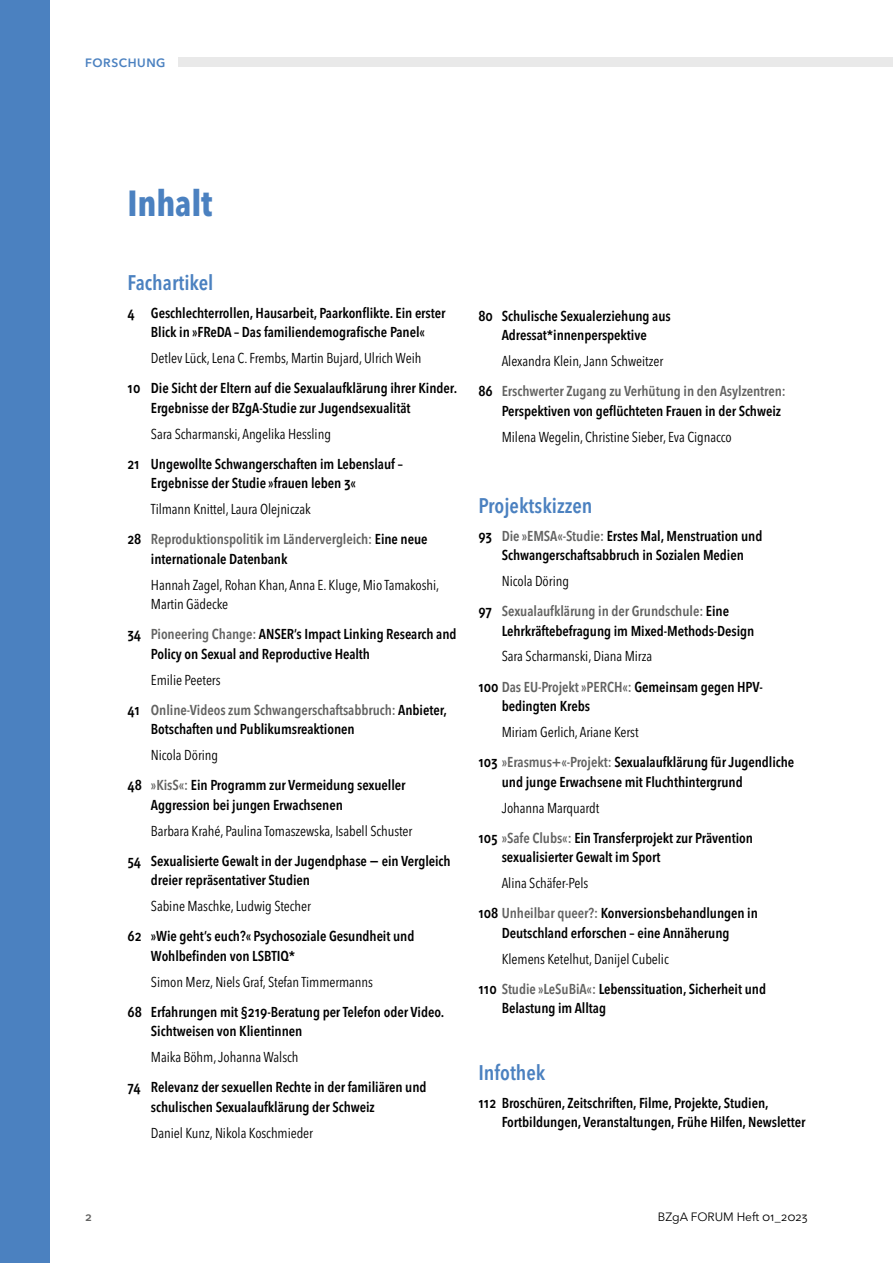
<style>
.page{position:relative;width:893px;height:1263px;background:#fff}
.page>*{position:absolute;margin:0;border:0;box-sizing:border-box;transform-origin:0 0}
.Headlines_Head_1_Impressum{font:700 condensed 36px "Avenir Next LT Pro";letter-spacing:-.005em;color:#4b81c0}
.IHVZ_IHVZ_Bereich{font:600 condensed 21px "Avenir Next LT Pro";color:#4b81c0}
.t1{font:600 condensed 14.25px/19.5px "Avenir Next LT Pro";letter-spacing:-.005em;color:#000}
.t2{font:condensed 14.25px/19.5px "Avenir Next LT Pro";letter-spacing:-.005em;color:#000}
.t3{font:600 condensed 14.25px/19.5px "Avenir Next LT Pro";letter-spacing:-.005em;color:#636362}
.t4{font:12px "Avenir Next LT Pro";letter-spacing:-.005em;color:#000}
.t5{font:600 12px "Avenir Next LT Pro";letter-spacing:.05em;color:#4b81c0}
.t6{font:600 12px "Avenir Next LT Pro";color:#636362}
.s1{color:#000}
.s2{color:#636362}
</style>
<div class="page">
<div style="left:0;top:0;width:50px;height:1263px;background:#4b81c0"></div>
<div style="left:179px;top:57px;width:714px;height:10px;background:#e9e9e9"></div>
<p class="t5" style="left:85px;top:56px;width:82px">FORSCHUNG</p>
<h1 class="Headlines_Head_1_Impressum" style="left:128px;top:181px;width:86px">Inhalt</h1>
<h2 class="IHVZ_IHVZ_Bereich" style="left:128px;top:270px;width:87px">Fachartikel</h2>
<p class="t1" style="left:128px;top:303px;width:319px;text-align:center">4 Geschlechterrollen, Hausarbeit, Paarkonflikte. Ein erster<br>Blick in »FReDA – Das familiendemografische Panel«</p>
<p class="t2" style="left:151px;top:348px;width:272px">Detlev Lück, Lena C. Frembs, Martin Bujard, Ulrich Weih</p>
<p class="t1" style="left:151px;top:378px;width:308px;text-indent:-23px">10 Die Sicht der Eltern auf die Sexualaufklärung ihrer Kinder.<br>Ergebnisse der BZgA-Studie zur Jugendsexualität</p>
<p class="t2" style="left:151px;top:424px;width:182px">Sara Scharmanski, Angelika Hessling</p>
<p class="t1" style="left:151px;top:454px;width:254px;text-indent:-23px">21 Ungewollte Schwangerschaften im Lebenslauf –<br>Ergebnisse der Studie »frauen leben 3«</p>
<p class="t2" style="left:151px;top:499px;width:161px">Tilmann Knittel, Laura Olejniczak</p>
<p class="t3" style="left:151px;top:529px;width:278px;text-indent:-23px"><span class="s1">28</span> Reproduktionspolitik im Ländervergleich: <span class="s1">Eine neue internationale Datenbank</span></p>
<p class="t2" style="left:151px;top:575px;width:290px">Hannah Zagel, Rohan Khan, Anna E. Kluge, Mio Tamakoshi,<br>Martin Gädecke</p>
<p class="t1" style="left:151px;top:625px;width:307px;text-indent:-23px">34 <span class="s2">Pioneering Change:</span> ANSER’s Impact Linking Research and<br>Policy on Sexual and Reproductive Health</p>
<p class="t2" style="left:151px;top:670px;width:71px">Emilie Peeters</p>
<p class="t1" style="left:151px;top:700px;width:298px;text-indent:-23px">41 <span class="s2">Online-Videos zum Schwangerschaftsabbruch:</span> Anbieter,<br>Botschaften und Publikumsreaktionen</p>
<p class="t2" style="left:151px;top:745px;width:69px">Nicola Döring</p>
<p class="t1" style="left:151px;top:776px;width:256px;text-indent:-23px">48 <span class="s2">»KisS«:</span> Ein Programm zur Vermeidung sexueller<br>Aggression bei jungen Erwachsenen</p>
<p class="t2" style="left:151px;top:821px;width:263px">Barbara Krahé, Paulina Tomaszewska, Isabell Schuster</p>
<p class="t1" style="left:151px;top:851px;width:301px;text-indent:-23px">54 Sexualisierte Gewalt in der Jugendphase − ein Vergleich dreier repräsentativer Studien</p>
<p class="t2" style="left:151px;top:896px;width:162px">Sabine Maschke, Ludwig Stecher</p>
<p class="t1" style="left:151px;top:927px;width:265px;text-indent:-23px">62 »Wie geht’s euch?« Psychosoziale Gesundheit und<br>Wohlbefinden von LSBTIQ*</p>
<p class="t2" style="left:151px;top:972px;width:224px">Simon Merz, Niels Graf, Stefan Timmermanns</p>
<p class="t1" style="left:151px;top:1002px;width:295px;text-indent:-23px">68 Erfahrungen mit §219-Beratung per Telefon oder Video.<br>Sichtweisen von Klientinnen</p>
<p class="t2" style="left:151px;top:1047px;width:149px">Maika Böhm, Johanna Walsch</p>
<p class="t1" style="left:151px;top:1078px;width:277px;text-indent:-23px">74 Relevanz der sexuellen Rechte in der familiären und schulischen Sexualaufklärung der Schweiz</p>
<p class="t2" style="left:151px;top:1123px;width:164px">Daniel Kunz, Nikola Koschmieder</p>
<p class="t1" style="left:478px;top:306px;width:194px;text-align:center">80 Schulische Sexualerziehung aus<br>Adressat*innenperspektive</p>
<p class="t2" style="left:502px;top:351px;width:163px">Alexandra Klein, Jann Schweitzer</p>
<p class="t1" style="left:502px;top:382px;width:286px;text-indent:-23px">86 <span class="s2">Erschwerter Zugang zu Verhütung in den Asylzentren:<br></span>Perspektiven von geflüchteten Frauen in der Schweiz</p>
<p class="t2" style="left:502px;top:427px;width:232px">Milena Wegelin, Christine Sieber, Eva Cignacco</p>
<p class="IHVZ_IHVZ_Bereich" style="left:478px;top:492px;width:116px">Projektskizzen</p>
<p class="t1" style="left:478px;top:526px;width:286px;text-align:center">93 <span class="s2">Die »EMSA«-Studie:</span> Erstes Mal, Menstruation und<br>Schwangerschaftsabbruch in Sozialen Medien</p>
<p class="t2" style="left:502px;top:571px;width:69px">Nicola Döring</p>
<p class="t1" style="left:502px;top:601px;width:254px;text-indent:-23px">97 <span class="s2">Sexualaufklärung in der Grundschule:</span> Eine<br>Lehrkräftebefragung im Mixed-Methods-Design</p>
<p class="t2" style="left:502px;top:647px;width:152px">Sara Scharmanski, Diana Mirza</p>
<p class="t1" style="left:502px;top:677px;width:263px;text-indent:-23px">100 <span class="s2">Das EU-Projekt »PERCH«:</span> Gemeinsam gegen HPV&shy;bedingten Krebs</p>
<p class="t2" style="left:502px;top:722px;width:138px">Miriam Gerlich, Ariane Kerst</p>
<p class="t1" style="left:502px;top:752px;width:294px;text-indent:-23px">103 <span class="s2">»Erasmus+«-Projekt:</span> Sexualaufklärung für Jugendliche und junge Erwachsene mit Fluchthintergrund</p>
<p class="t2" style="left:502px;top:798px;width:99px">Johanna Marquardt</p>
<p class="t1" style="left:502px;top:828px;width:253px;text-indent:-23px">105 <span class="s2">»Safe Clubs«:</span> Ein Transferprojekt zur Prävention sexualisierter Gewalt im Sport</p>
<p class="t2" style="left:502px;top:873px;width:88px">Alina Schäfer-Pels</p>
<p class="t1" style="left:478px;top:903px;width:281px;text-align:center">108 <span class="s2">Unheilbar queer?:</span> Konversionsbehandlungen in<br>Deutschland erforschen – eine Annäherung</p>
<p class="t2" style="left:502px;top:949px;width:169px">Klemens Ketelhut, Danijel Cubelic</p>
<p class="t1" style="left:502px;top:979px;width:266px;text-indent:-23px">110 <span class="s2">Studie »LeSuBiA«:</span> Lebenssituation, Sicherheit und<br>Belastung im Alltag</p>
<p class="IHVZ_IHVZ_Bereich" style="left:478px;top:1059px;width:69px">Infothek</p>
<p class="t1" style="left:502px;top:1093px;width:305px;text-indent:-23px">112 Broschüren, Zeitschriften, Filme, Projekte, Studien,<br>Fortbildungen, Veranstaltungen, Frühe Hilfen, Newsletter</p>
<p class="t6" style="left:85px;top:1210px;width:8px">2</p>
<p class="t4" style="left:658px;top:1210px;width:152px">BZgA FORUM Heft 01_2023</p>
</div>
